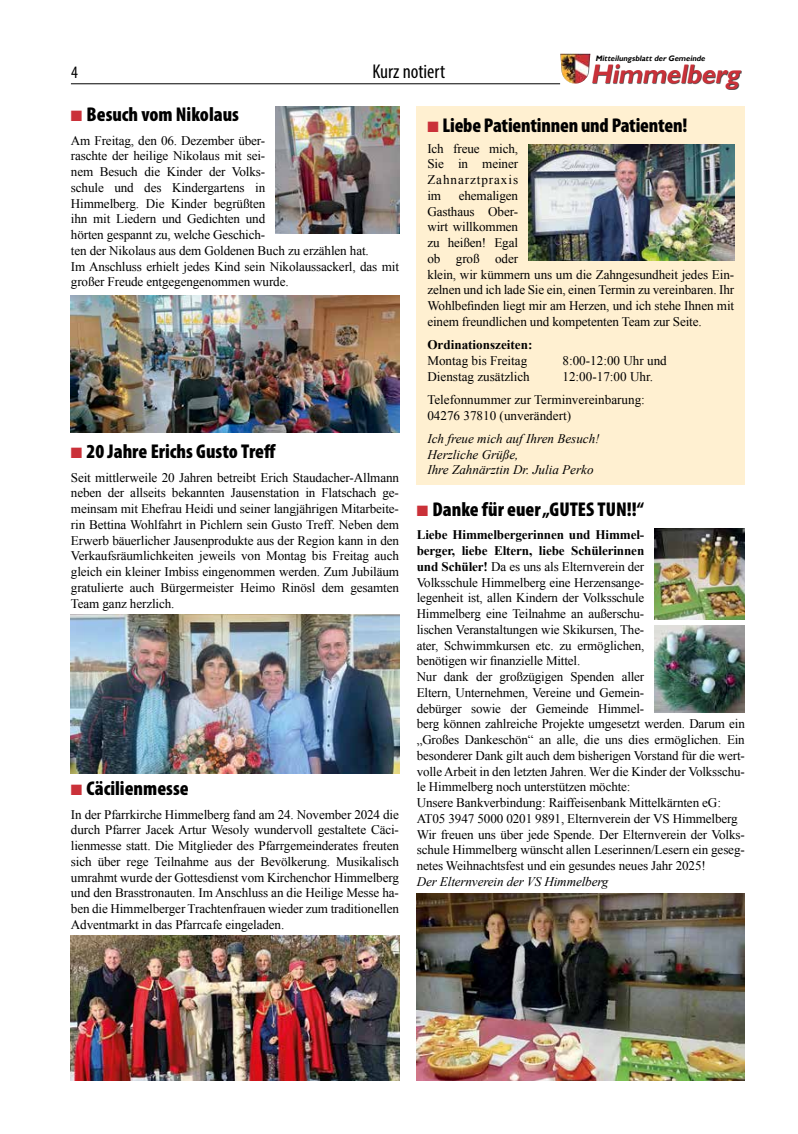
<style>
.page{position:relative;width:798px;height:1134px;background:#fff}
.page>*{position:absolute;margin:0;border:0;box-sizing:border-box;transform-origin:0 0}
.t1{font:italic 700 26.75px "Gill Sans";color:#ca3139;scale:.95 1}
.t2{font:900 condensed 20px "Myriad Pro";color:#000}
.t3{font:condensed 20px "Myriad Pro";color:#000}
.t4{font:condensed 17.5px "Myriad Pro";color:#000}
.t5{font:13.12px/15.8px "Times New Roman";letter-spacing:-.01em;color:#000}
.t6{font:italic 13.12px/15.8px "Times New Roman";color:#000}
.t7{font:700 13.12px "Times New Roman";color:#000}
.t8{font:italic 700 7.88px "Gill Sans";color:#000;scale:.96 1}
.s1{color:#ca3139}
.s2{font-weight:700}
</style>
<div class="page">
<hr style="left:71px;top:83px;width:489px;height:1px;background:#000">
<img style="left:560px;top:54px;width:30px;height:30px">
<div style="left:592px;top:65px;width:149px;height:25px;background:#000;opacity:.75"></div>
<img style="left:71px;top:296px;width:328px;height:136px">
<img style="left:276px;top:106px;width:123px;height:128px">
<div style="left:416px;top:106px;width:328px;height:379px;background:#fff0d1"></div>
<img style="left:416px;top:893px;width:328px;height:188px">
<img style="left:654px;top:529px;width:90px;height:91px">
<img style="left:654px;top:625px;width:90px;height:87px">
<img style="left:71px;top:615px;width:328px;height:158px">
<img style="left:71px;top:935px;width:328px;height:146px">
<img style="left:528px;top:144px;width:205px;height:116px">
<p class="t8" style="left:595px;top:54px;width:118px">Mitteilungsblattder Gemeinde</p>
<h3 class="t4" style="left:71px;top:62px;width:8px">4</h3>
<h2 class="t3" style="left:372px;top:60px;width:74px">Kurz notiert</h2>
<h1 class="t1" style="left:590px;top:58px;width:164px">Himmelberg</h1>
<h2 class="t2" style="left:71px;top:102px;width:170px"><span class="s1">■</span> Besuch vom Nikolaus</h2>
<p class="t5" style="left:71px;top:132px;width:329px">Am Freitag, den 06. Dezember über-<br>raschte der heilige Nikolaus mit sei-<br>nem Besuch die Kinder der Volks-<br>schule und des Kindergartens in<br>Himmelberg. Die Kinder begrüßten<br>ihn mit Liedern und Gedichten und<br>hörten gespannt zu, welche Geschich-<br>ten der Nikolaus aus dem Goldenen Buch zu erzählen hat.<br>Im Anschluss erhielt jedes Kind sein Nikolaussackerl, das mit großer Freude entgegengenommen wurde.</p>
<h2 class="t2" style="left:71px;top:439px;width:206px"><span class="s1">■</span> 20 Jahre Erichs Gusto Treff</h2>
<p class="t5" style="left:71px;top:469px;width:329px;text-align:justify">Seit mittlerweile 20 Jahren betreibt Erich Staudacher-Allmann neben der allseits bekannten Jausenstation in Flatschach ge&shy;meinsam mit Ehefrau Heidi und seiner langjährigen Mitarbeite&shy;rin Bettina Wohlfahrt in Pichlern sein Gusto Treff. Neben dem Erwerb bäuerlicher Jausenprodukte aus der Region kann in den Verkaufsräumlichkeiten jeweils von Montag bis Freitag auch gleich ein kleiner Imbiss eingenommen werden. Zum Jubiläum gratulierte auch Bürgermeister Heimo Rinösl dem gesamten Team ganz herzlich.</p>
<h2 class="t2" style="left:71px;top:776px;width:119px"><span class="s1">■</span> Cäcilienmesse</h2>
<p class="t5" style="left:71px;top:806px;width:329px;text-align:justify">In der Pfarrkirche Himmelberg fand am 24. November 2024 die durch Pfarrer Jacek Artur Wesoly wundervoll gestaltete Cäci&shy;lienmesse statt. Die Mitglieder des Pfarrgemeinderates freuten sich über rege Teilnahme aus der Bevölkerung. Musikalisch umrahmt wurde der Gottesdienst vom Kirchenchor Himmelberg und den Brasstronauten. Im Anschluss an die Heilige Messe ha&shy;ben die Himmelberger Trachtenfrauen wieder zum traditionellen Adventmarkt in das Pfarrcafe eingeladen.</p>
<h2 class="t2" style="left:427px;top:112px;width:261px"><span class="s1">■</span> Liebe Patientinnen und Patienten!</h2>
<p class="t5" style="left:427px;top:140px;width:92px;text-align:justify">Ich freue mich, Sie in meiner Zahnarztpraxis im</p>
<p class="t5" style="left:427px;top:187px;width:308px;text-indent:31px">ehemaligen<br>Gasthaus Ober-<br>wirt willkommen<br>zu heißen! Egal<br>ob groß oder<br>klein, wir kümmern uns um die Zahngesundheit jedes Ein&shy;zelnen und ich lade Sie ein, einen Termin zu vereinbaren. Ihr<br>Wohlbefinden liegt mir am Herzen, und ich stehe Ihnen mit einem freundlichen und kompetenten Team zur Seite.</p>
<p class="t7" style="left:427px;top:336px;width:106px">Ordinationszeiten:</p>
<p class="t5" style="left:427px;top:352px;width:101px">Montag bis Freitag</p>
<p class="t5" style="left:562px;top:352px;width:106px">8:00-12:00 Uhr und</p>
<p class="t5" style="left:427px;top:368px;width:104px">Dienstag zusätzlich</p>
<p class="t5" style="left:427px;top:364px;width:227px;line-height:23.2px;text-indent:135px">12:00-17:00 Uhr.<br>Telefonnummer zur Terminvereinbarung:</p>
<p class="t5" style="left:427px;top:407px;width:145px">04276 37810 (unverändert)</p>
<p class="t6" style="left:427px;top:430px;width:174px">Ich freue mich auf Ihren Besuch!<br>Herzliche Grüße,<br>Ihre Zahnärztin Dr. Julia Perko</p>
<h2 class="t2" style="left:416px;top:496px;width:229px"><span class="s1">■</span> Danke für euer „GUTES TUN!!“</h2>
<p class="t5" style="left:416px;top:527px;width:329px"><span class="s2">Liebe Himmelbergerinnen und Himmel-<br>berger, liebe Eltern, liebe Schülerinnen<br>und Schüler!</span> Da es uns als Elternverein der<br>Volksschule Himmelberg eine Herzensange-<br>legenheit ist, allen Kindern der Volksschule<br>Himmelberg eine Teilnahme an außerschu-<br>lischen Veranstaltungen wie Skikursen, The-<br>ater, Schwimmkursen etc. zu ermöglichen,<br>benötigen wir finanzielle Mittel.<br>Nur dank der großzügigen Spenden aller<br>Eltern, Unternehmen, Vereine und Gemein-<br>debürger sowie der Gemeinde Himmel-<br>berg können zahlreiche Projekte umgesetzt werden. Darum ein „Großes Dankeschön“ an alle, die uns dies ermöglichen. Ein besonderer Dank gilt auch dem bisherigen Vorstand für die wert&shy;volle Arbeit in den letzten Jahren. Wer die Kinder der Volksschu&shy;le Himmelberg noch unterstützen möchte:<br>Unsere Bankverbindung: Raiffeisenbank Mittelkärnten eG:<br>AT05 3947 5000 0201 9891, Elternverein der VS Himmelberg Wir freuen uns über jede Spende. Der Elternverein der Volks&shy;schule Himmelberg wünscht allen Leserinnen/Lesern ein geseg&shy;netes Weihnachtsfest und ein gesundes neues Jahr 2025!</p>
<p class="t6" style="left:416px;top:873px;width:193px">Der Elternverein der VS Himmelberg</p>
</div>
